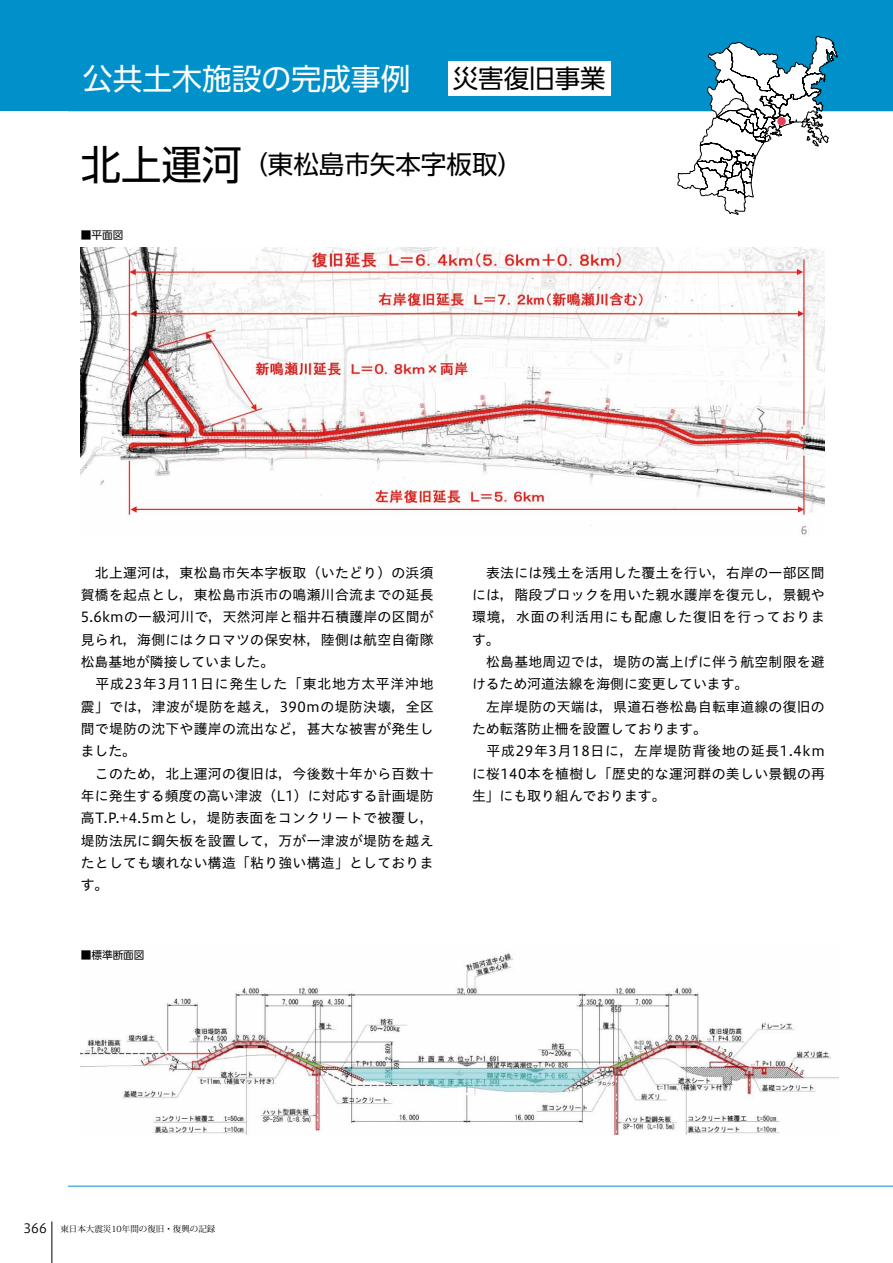
<style>
.page{position:relative;width:893px;height:1263px;background:#fff}
.page>*{position:absolute;margin:0;border:0;box-sizing:border-box;transform-origin:0 0}
.t1{font:29.7px "UD Shin Go Pro";color:#fff}
.t2{font:25.5px "UD Shin Go Pro";color:#000}
.t3{font:13.8px/22.4px "Hiragino UD Sans Std W4";letter-spacing:.02em;color:#000}
.t4{font:10.65px "UD Shin Go Pro";color:#000}
.t5{font:8.55px "Koz Min Pr 6 N";color:#000}
.s1{font-size:40.35px}
.s2{font-family:"Hiragino UD Sans Std W3";font-size:12.75px}
</style>
<div class="page">
<hr style="left:52px;top:1221px;width:1px;height:42px;background:#000">
<img style="left:81px;top:953px;width:758px;height:182px">
<img style="left:81px;top:248px;width:744px;height:287px">
<div style="left:0;top:0;width:893px;height:111px;background:#0091ca"></div>
<div style="left:448px;top:61px;width:163px;height:34px;background:#fff"></div>
<hr style="left:68px;top:1186px;width:825px;height:1px;background:#0091ca">
<svg style="left:677px;top:36px;width:161px;height:179px"></svg>
<div style="left:777px;top:117px;width:9px;height:8px;background:#e84056;border-radius:50%"></div>
<h1 class="t1" style="left:83px;top:55px;width:329px">公共土木施設の完成事例</h1>
<h2 class="t2" style="left:453px;top:57px;width:155px">災害復旧事業</h2>
<h2 class="t2" style="left:81px;top:144px;width:444px"><span class="s1">北上運河</span>（東松島市矢本字板取）</h2>
<p class="t4" style="left:81px;top:226px;width:44px">■平面図</p>
<p class="t3" style="left:81px;top:561px;width:355px">　北上運河は，東松島市矢本字板取（いたどり）の浜須賀橋を起点とし，東松島市浜市の鳴瀬川合流までの延長<br>5.6kmの一級河川で，天然河岸と稲井石積護岸の区間が見られ，海側にはクロマツの保安林，陸側は航空自衛隊松島基地が隣接していました。<br>　平成23年3月11日に発生した「東北地方太平洋沖地震」では，津波が堤防を越え，390ｍの堤防決壊，全区間で堤防の沈下や護岸の流出など，甚大な被害が発生しました。<br>　このため，北上運河の復旧は，今後数十年から百数十年に発生する頻度の高い津波（L1）に対応する計画堤防高T.P.+4.5mとし，堤防表面をコンクリートで被覆し，堤防法尻に鋼矢板を設置して，万が一津波が堤防を越えたとしても壊れない構造「粘り強い構造」としております。</p>
<p class="t4" style="left:81px;top:946px;width:65px">■標準断面図</p>
<p class="t3" style="left:472px;top:561px;width:355px">　表法には残土を活用した覆土を行い，右岸の一部区間には，階段ブロックを用いた親水護岸を復元し，景観や環境，水面の利活用にも配慮した復旧を行っております。<br>　松島基地周辺では，堤防の嵩上げに伴う航空制限を避けるため河道法線を海側に変更しています。<br>　左岸堤防の天端は，県道石巻松島自転車道線の復旧のため転落防止柵を設置しております。<br>　平成29年3月18日に，左岸堤防背後地の延長1.4kmに桜140本を植樹し「歴史的な運河群の美しい景観の再生」にも取り組んでおります。</p>
<p class="t5" style="left:24px;top:1224px;width:193px"><span class="s2">366</span> 東日本大震災10年間の復旧・復興の記録</p>
</div>
